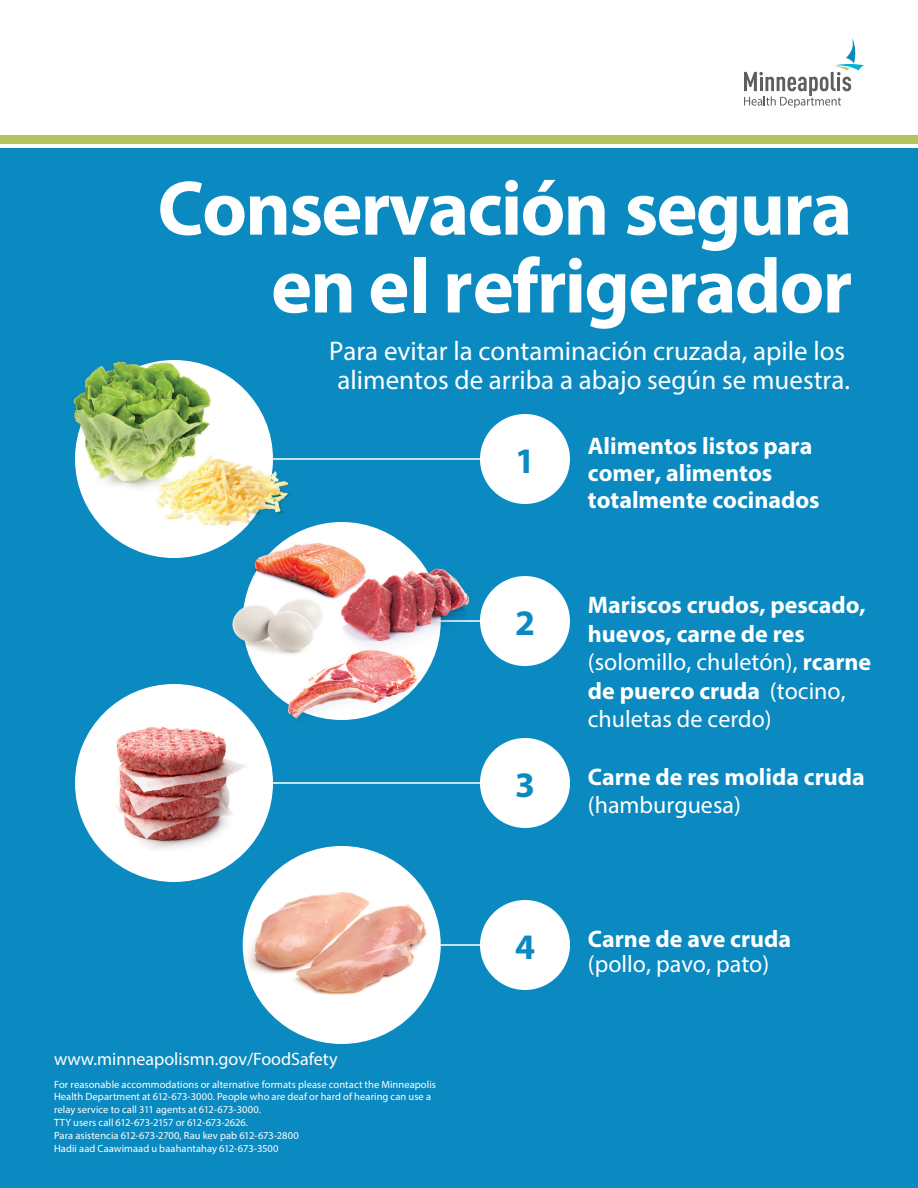
<style>
.page{position:relative;width:918px;height:1188px;background:#fff}
.page>*{position:absolute;margin:0;border:0;box-sizing:border-box;transform-origin:0 0}
.t1{font:700 78px/77.8px "Myriad Pro";letter-spacing:-.025em;color:#fff;text-align:right}
.t2{font:700 36px "Myriad Pro";color:#0a8ac0}
.t3{font:27px/29.1px "Myriad Pro";color:#fff;text-align:center}
.t4{font:700 24px/28.3px "Myriad Pro";color:#fff}
.t5{font:24px "Myriad Pro";color:#fff}
.t6{font:18px "Myriad Pro";color:#fff}
.t7{font:10.5px/12.9px "Myriad Pro";letter-spacing:.005em;color:#fff}
.s1{font-weight:400}
</style>
<div class="page">
<div style="left:0;top:135px;width:918px;height:9px;background:#b5c35c"></div>
<svg style="left:744px;top:38px;width:120px;height:70px"></svg>
<div style="left:0;top:148px;width:918px;height:1040px;background:#0a8ac0"></div>
<hr style="left:162px;top:458px;width:375px;height:2px;background:#fff">
<hr style="left:162px;top:782px;width:375px;height:2px;background:#fff">
<hr style="left:353px;top:944px;width:184px;height:2px;background:#fff">
<div style="left:480px;top:900px;width:90px;height:90px;background:#fff;border-radius:50%"></div>
<div style="left:480px;top:738px;width:90px;height:90px;background:#fff;border-radius:50%"></div>
<div style="left:480px;top:576px;width:90px;height:90px;background:#fff;border-radius:50%"></div>
<div style="left:480px;top:414px;width:90px;height:90px;background:#fff;border-radius:50%"></div>
<div style="left:75px;top:360px;width:198px;height:198px;background:#fff;border-radius:50%"></div>
<div style="left:243px;top:522px;width:198px;height:198px;background:#fff;border-radius:50%"></div>
<div style="left:75px;top:684px;width:198px;height:198px;background:#fff;border-radius:50%"></div>
<div style="left:243px;top:846px;width:198px;height:198px;background:#fff;border-radius:50%"></div>
<img style="left:242px;top:882px;width:187px;height:121px">
<img style="left:84px;top:705px;width:180px;height:160px">
<img style="left:73px;top:360px;width:170px;height:141px">
<img style="left:148px;top:415px;width:150px;height:143px">
<img style="left:252px;top:531px;width:93px;height:45px">
<img style="left:327px;top:551px;width:156px;height:108px">
<img style="left:232px;top:576px;width:113px;height:90px">
<img style="left:273px;top:631px;width:151px;height:89px">
<h1 class="t1" style="left:158px;top:167px;width:696px">Conservación segura en el refrigerador</h1>
<h3 class="t3" style="left:329px;top:336px;width:522px">Para evitar la contaminación cruzada, apile los alimentos de arriba a abajo según se muestra.</h3>
<h3 class="t6" style="left:54px;top:1048px;width:285px">www.minneapolismn.gov/FoodSafety</h3>
<p class="t7" style="left:54px;top:1077px;width:384px">For reasonable accommodations or alternative formats please contact the Minneapolis Health Department at 612-673-3000. People who are deaf or hard of hearing can use a relay service to call 311 agents at 612-673-3000.<br>TTY users call 612-673-2157 or 612-673-2626.<br>Para asistencia 612-673-2700, Rau kev pab 612-673-2800<br>Hadii aad Caawimaad u baahantahay 612-673-3500</p>
<h2 class="t2" style="left:515px;top:437px;width:21px">1</h2>
<h2 class="t2" style="left:515px;top:599px;width:21px">2</h2>
<h2 class="t2" style="left:515px;top:761px;width:21px">3</h2>
<h2 class="t2" style="left:515px;top:923px;width:21px">4</h2>
<h3 class="t4" style="left:588px;top:432px;width:233px;line-height:27px">Alimentos listos para comer, alimentos totalmente cocinados</h3>
<h3 class="t4" style="left:588px;top:590px;width:285px">Mariscos crudos, pescado, huevos, carne de res <span class="s1">(solomillo, chuletón),</span> rcarne de puerco cruda <span class="s1">(tocino, chuletas de cerdo)</span></h3>
<h3 class="t4" style="left:588px;top:762px;width:278px">Carne de res molida cruda</h3>
<h3 class="t5" style="left:588px;top:790px;width:154px">(hamburguesa)</h3>
<h3 class="t4" style="left:588px;top:924px;width:205px">Carne de ave cruda</h3>
<h3 class="t5" style="left:588px;top:949px;width:183px">(pollo, pavo, pato)</h3>
</div>
